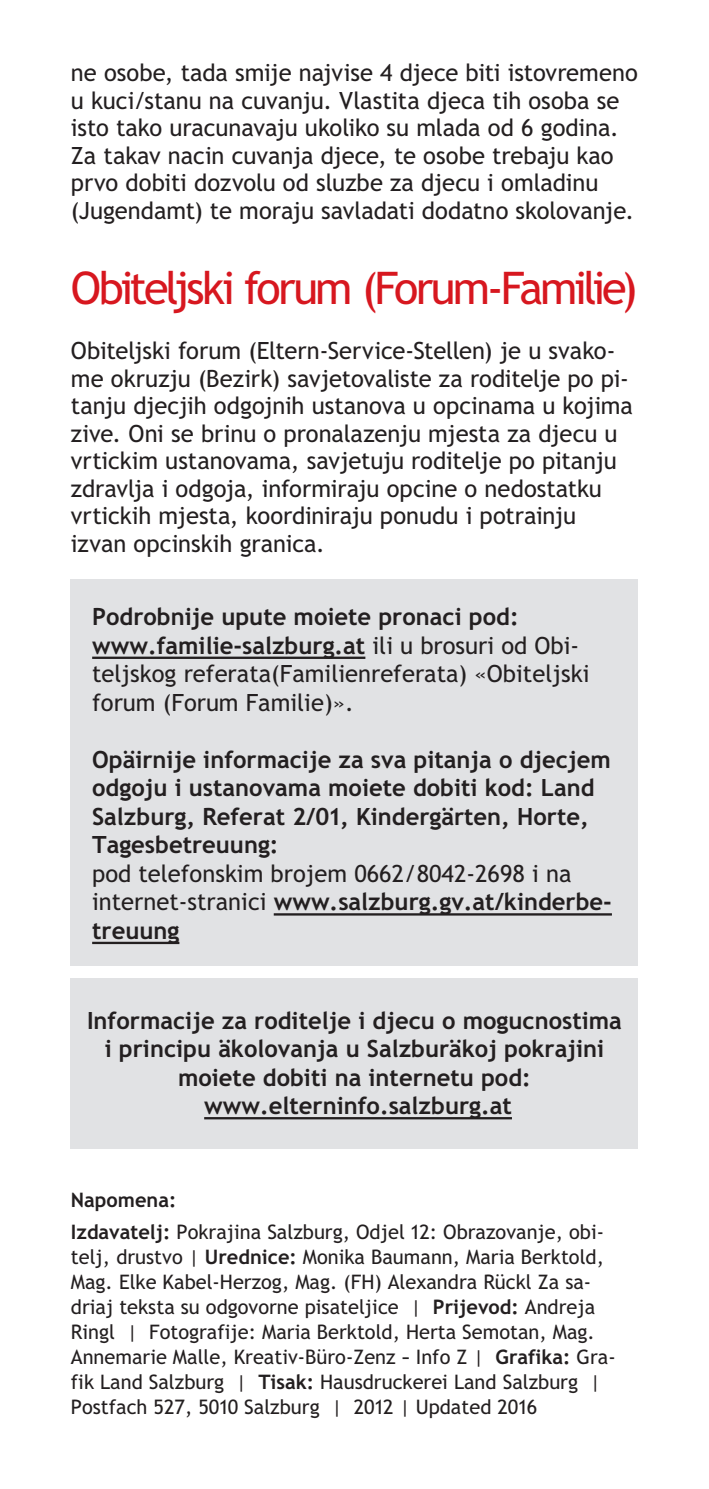
<style>
.page{position:relative;width:709px;height:1489px;background:#fff}
.page>*{position:absolute;margin:0;border:0;box-sizing:border-box;transform-origin:0 0}
.t1{font:45px "Trebuchet SBG2";letter-spacing:-.07em;color:#d7171f}
.t2{font:23.75px/27.5px "Trebuchet SBG2";letter-spacing:-.005em;color:#231f20}
.t3{font:700 23.75px/28.5px "Trebuchet SBG2";color:#231f20;text-align:center}
.t4{font:20px/25px "Trebuchet SBG2";color:#231f20}
.s1{font-weight:700}
</style>
<div class="page">
<div style="left:71px;top:978px;width:567px;height:170px;background:#e1e2e4"></div>
<hr style="left:204px;top:1116px;width:308px;height:3px;background:#231f20">
<div style="left:71px;top:762px;width:567px;height:203px;background:#e1e2e4"></div>
<div style="left:71px;top:579px;width:567px;height:370px;background:#e1e2e4"></div>
<hr style="left:92px;top:656px;width:273px;height:3px;background:#231f20">
<hr style="left:274px;top:913px;width:338px;height:2px;background:#231f20">
<hr style="left:92px;top:941px;width:87px;height:3px;background:#231f20">
<p class="t2" style="left:71px;top:59px;width:568px">ne osobe, tada smije najvise 4 djece biti istovremeno u kuci/stanu na cuvanju. Vlastita djeca tih osoba se isto tako uracunavaju ukoliko su mlada od 6 godina.<br>Za takav nacin cuvanja djece, te osobe trebaju kao prvo dobiti dozvolu od sluzbe za djecu i omladinu (Jugendamt) te moraju savladati dodatno skolovanje.</p>
<h1 class="t1" style="left:71px;top:261px;width:568px">Obiteljski forum (Forum-Familie)</h1>
<p class="t2" style="left:71px;top:337px;width:563px">Obiteljski forum (Eltern-Service-Stellen) je u svako&shy;me okruzju (Bezirk) savjetovaliste za roditelje po pi&shy;tanju djecjih odgojnih ustanova u opcinama u kojima zive. Oni se brinu o pronalazenju mjesta za djecu u vrtickim ustanovama, savjetuju roditelje po pitanju zdravlja i odgoja, informiraju opcine o nedostatku vrtickih mjesta, koordiniraju ponudu i potrainju izvan opcinskih granica.</p>
<p class="t2" style="left:92px;top:602px;width:499px;line-height:28.5px"><span class="s1">Podrobnije upute moiete pronaci pod: www.familie-salzburg.at</span> ili u brosuri od Obi&shy;teljskog referata(Familienreferata) «Obiteljski forum (Forum Familie)».</p>
<p class="t3" style="left:92px;top:745px;width:520px;text-align:left">Opäirnije informacije za sva pitanja o djecjem odgoju i ustanovama moiete dobiti kod: Land Salzburg, Referat 2/01, Kindergärten, Horte, Tagesbetreuung:</p>
<p class="t2" style="left:92px;top:859px;width:521px;line-height:28.5px">pod telefonskim brojem 0662/8042-2698 i na internet-stranici <span class="s1">www.salzburg.gv.at/kinderbe&shy;treuung</span></p>
<p class="t3" style="left:87px;top:1005px;width:536px">Informacije za roditelje i djecu o mogucnostima i principu äkolovanja u Salzburäkoj pokrajini moiete dobiti na internetu pod: www.elterninfo.salzburg.at</p>
<p class="t4" style="left:71px;top:1183px;width:534px;line-height:32px"><span class="s1">Napomena:<br>Izdavatelj:</span> Pokrajina Salzburg, Odjel 12: Obrazovanje, obi-</p>
<p class="t4" style="left:71px;top:1244px;width:546px">telj, drustvo | <span class="s1">Urednice:</span> Monika Baumann, Maria Berktold, Mag. Elke Kabel-Herzog, Mag. (FH) Alexandra Rückl Za sa&shy;driaj teksta su odgovorne pisateljice | <span class="s1">Prijevod:</span> Andreja Ringl | Fotografije: Maria Berktold, Herta Semotan, Mag.<br>Annemarie Malle, Kreativ-Büro-Zenz – Info Z | <span class="s1">Grafika:</span> Gra&shy;fik Land Salzburg | <span class="s1">Tisak:</span> Hausdruckerei Land Salzburg | Postfach 527, 5010 Salzburg | 2012 | Updated 2016</p>
</div>
